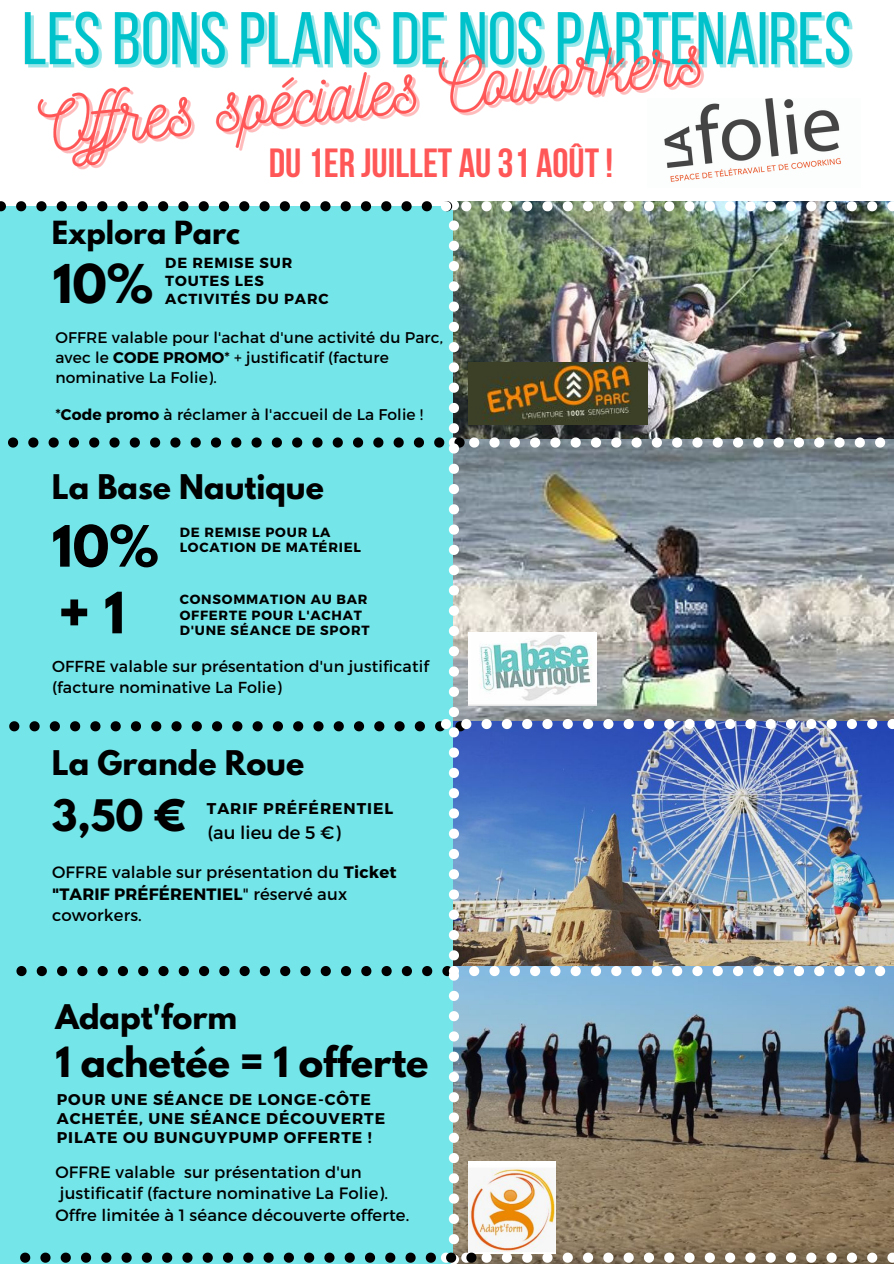
<style>
.page{position:relative;width:894px;height:1264px;background:#fff}
.page>*{position:absolute;margin:0;border:0;box-sizing:border-box;transform-origin:0 0}
.t1{font:700 50.4px "League Spartan";color:#000}
.t2{font:700 47.4px "League Spartan";color:#000}
.t3{font:700 40.5px "Bebas Neue";color:#ff5757}
.t4{font:700 38.4px "League Spartan";color:#000}
.t5{font:700 36.9px "League Spartan";color:#000}
.t6{font:700 30px "League Spartan";color:#000}
.t7{font:700 28.2px "League Spartan";color:#000}
.t8{font:18px "Montserrat";color:#000}
.t9{font:16.5px/21.5px "Montserrat";letter-spacing:.01em;color:#000}
.t10{font:15.9px/20.7px "Montserrat";letter-spacing:.01em;color:#000}
.t11{font:700 15.6px/19.2px "Montserrat";letter-spacing:.06em;color:#000}
.t12{font:15.45px/20.1px "Montserrat";letter-spacing:.01em;color:#000}
.t13{font:700 14.55px/18px "Montserrat";letter-spacing:.06em;color:#000}
.t14{font:700 13.35px/15.8px "Montserrat";letter-spacing:.06em;color:#000}
.s1{font-weight:700}
</style>
<div class="page">
<img style="left:0;top:201px;width:893px;height:1062px">
<img style="left:670px;top:98px;width:171px;height:84px">
<img style="left:24px;top:11px;width:829px;height:57px">
<img style="left:34px;top:13px;width:677px;height:161px">
<p class="t3" style="left:268px;top:146px;width:346px">DU 1ER JUILLET AU31 AOÛT!</p>
<p class="t7" style="left:52px;top:218px;width:190px">Explora Parc</p>
<p class="t2" style="left:53px;top:261px;width:102px">10%</p>
<p class="t12" style="left:55px;top:326px;width:389px">OFFRE valable pour l'achat d'une activité du Parc, avec le <span class="s1">CODE PROMO</span>* + justificatif (facture nominative La Folie).</p>
<p class="t12" style="left:55px;top:404px;width:369px">*<span class="s1">Code promo</span> à réclamer à l'accueil de La Folie !</p>
<p class="t13" style="left:165px;top:253px;width:165px">DE REMISE SUR<br>TOUTES LES<br>ACTIVITÉS DU PARC</p>
<p class="t6" style="left:52px;top:471px;width:273px">La Base Nautique</p>
<p class="t1" style="left:52px;top:521px;width:108px">10%</p>
<p class="t14" style="left:180px;top:523px;width:183px">DE REMISE POUR LA<br>LOCATION DE MATÉRIEL</p>
<p class="t1" style="left:58px;top:588px;width:68px">+ 1</p>
<p class="t14" style="left:180px;top:590px;width:191px">CONSOMMATION AU BAR<br>OFFERTE POUR L'ACHAT<br>D'UNE SÉANCE DE SPORT</p>
<p class="t10" style="left:52px;top:655px;width:378px">OFFRE valable sur présentation d'un justificatif (facture nominative La Folie)</p>
<p class="t6" style="left:52px;top:747px;width:254px">La Grande Roue</p>
<p class="t4" style="left:52px;top:796px;width:135px">3,50 €</p>
<p class="t9" style="left:52px;top:861px;width:346px">OFFRE valable sur présentation du <span class="s1">Ticket "TARIF PRÉFÉRENTIEL</span>" réservé aux coworkers.</p>
<p class="t11" style="left:207px;top:797px;width:188px">TARIF PRÉFÉRENTIEL</p>
<p class="t8" style="left:207px;top:820px;width:135px">(au lieu de 5 €)</p>
<p class="t6" style="left:55px;top:1001px;width:183px">Adapt'form</p>
<p class="t5" style="left:55px;top:1043px;width:374px">1 achetée = 1 offerte</p>
<p class="t11" style="left:57px;top:1089px;width:330px">POUR UNE SÉANCE DE LONGE-CÔTE<br>ACHETÉE, UNE SÉANCE DÉCOUVERTE<br>PILATE OU BUNGUYPUMP OFFERTE !</p>
<p class="t9" style="left:55px;top:1160px;width:308px">OFFRE valable sur présentation d'un</p>
<p class="t9" style="left:60px;top:1181px;width:329px">justificatif (facture nominative La Folie).</p>
<p class="t9" style="left:55px;top:1203px;width:355px">Offre limitée à 1 séance découverte offerte.</p>
</div>
